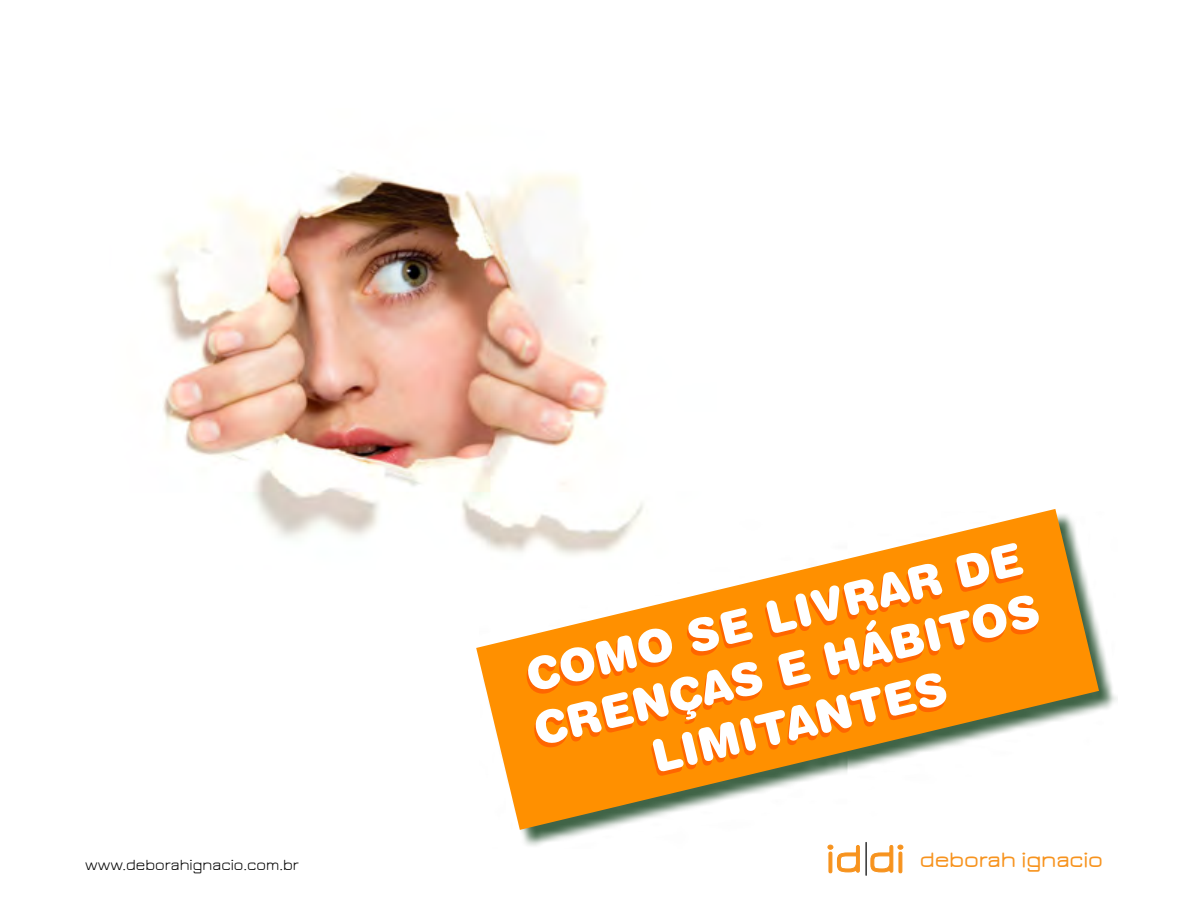
<style>
.page{position:relative;width:1188px;height:918px;background:#fff}
.page>*{position:absolute;margin:0;border:0;box-sizing:border-box;transform-origin:0 0}
.t1{font:900 45px/53.8px "Helvetica Rounded";color:#fff;text-align:center}
.t2{font:600 23.1px "Jura";letter-spacing:-.01em;color:#f7931e}
.t3{font:16.35px "Jura";color:#000}
</style>
<div class="page">
<img style="left:155px;top:170px;width:489px;height:368px">
<div style="left:479px;top:511px;width:639px;height:338px;background:#00310a;opacity:.75"></div>
<svg style="left:476px;top:509px;width:623px;height:321px;fill:#ff9000"></svg>
<svg style="left:828px;top:845px;width:31px;height:28px"></svg>
<svg style="left:871px;top:845px;width:32px;height:28px"></svg>
<hr style="left:866px;top:842px;width:1px;height:33px;background:#000">
<p class="t1" style="left:515px;top:653px;width:521px;rotate:-14deg">COMO SE LIVRAR DE<br>CRENÇAS E HÁBITOS<br>LIMITANTES</p>
<p class="t3" style="left:85px;top:857px;width:215px">www.deborahignacio.com.br</p>
<p class="t2" style="left:920px;top:848px;width:185px">deborah ignacio</p>
</div>
